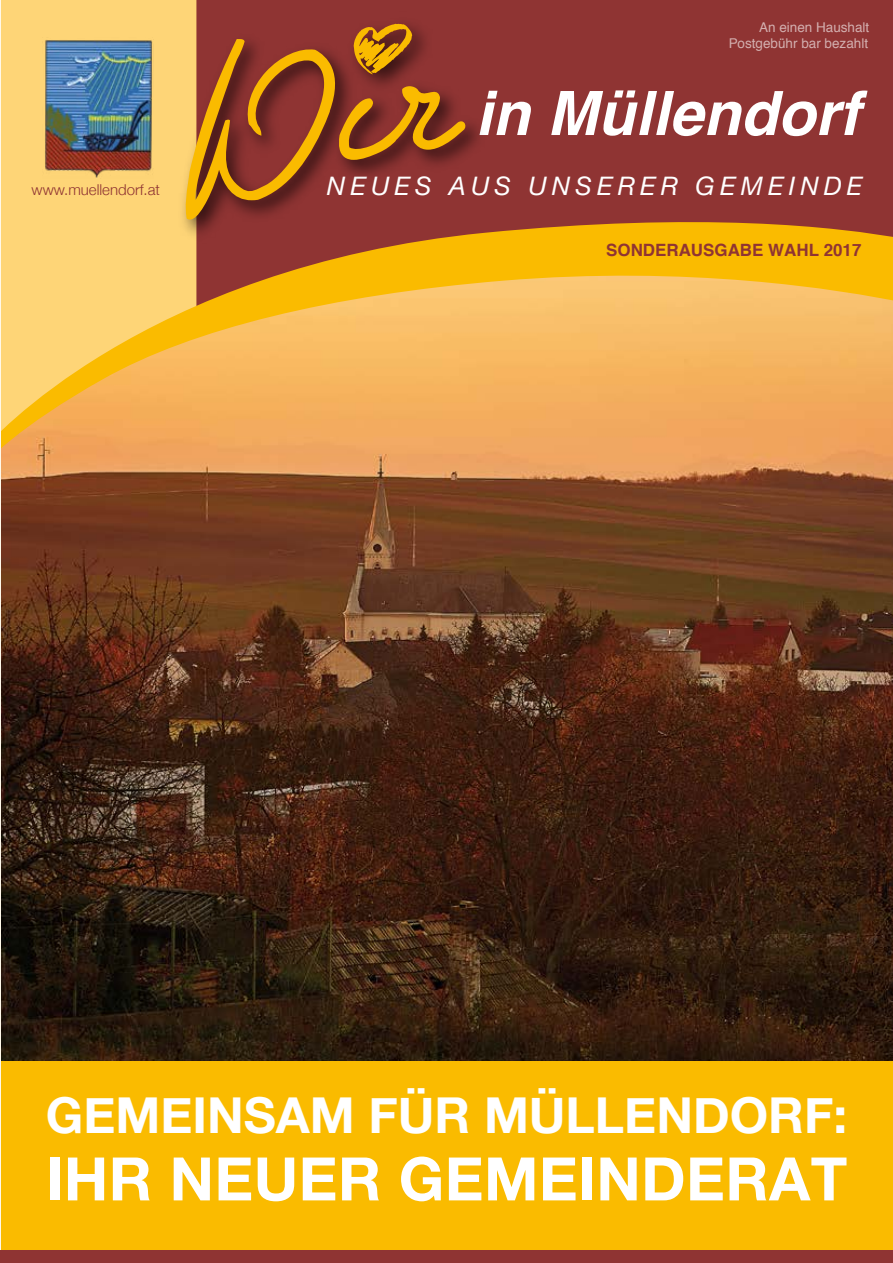
<style>
.page{position:relative;width:893px;height:1263px;background:#fff}
.page>*{position:absolute;margin:0;border:0;box-sizing:border-box;transform-origin:0 0}
.t1{font:italic 700 61.2px "Helvetica";color:#fff}
.t2{font:700 60px "Helvetica Neue";letter-spacing:.005em;color:#fff}
.t3{font:700 49.5px "Helvetica Neue";color:#fff}
.t4{font:italic 25.5px "Helvetica Neue";letter-spacing:.2em;color:#fff}
.t5{font:700 16.95px "Helvetica";color:#8f3433}
.t6{font:300 15px "Helvetica Neue";color:#8f3433}
.t7{font:13.5px/16.2px "Helvetica";color:#fff;text-align:right}
</style>
<div class="page">
<img style="left:1px;top:462px;width:892px;height:599px">
<div style="left:1px;top:0;width:195px;height:212px;background:#fed577"></div>
<div style="left:196px;top:0;width:697px;height:212px;background:#8f3433"></div>
<img style="left:42px;top:38px;width:112px;height:141px">
<img style="left:174px;top:12px;width:318px;height:200px">
<svg style="left:185px;top:23px;width:281px;height:189px;background:#9a4e26"></svg>
<svg style="left:1px;top:212px;width:892px;height:250px;background:#edad4e"></svg>
<div style="left:0;top:1061px;width:893px;height:201px;background:#fabb00"></div>
<hr style="left:0;top:0;width:1px;height:1263px;background:#fff8e9">
<div style="left:0;top:1250px;width:893px;height:13px;background:#8f3433"></div>
<p class="t7" style="left:729px;top:19px;width:142px">An einen Haushalt<br>Postgebühr bar bezahlt</p>
<h1 class="t1" style="left:475px;top:63px;width:385px">in Müllendorf</h1>
<p class="t6" style="left:32px;top:177px;width:130px">www.muellendorf.at</p>
<h3 class="t4" style="left:327px;top:167px;width:537px">NEUES AUS UNSERER GEMEINDE</h3>
<p class="t5" style="left:606px;top:236px;width:257px">SONDERAUSGABE WAHL 2017</p>
<h3 class="t3" style="left:46px;top:1076px;width:803px">GEMEINSAM FÜR MÜLLENDORF:</h3>
<h2 class="t2" style="left:46px;top:1132px;width:803px">IHR NEUER GEMEINDERAT</h2>
</div>
